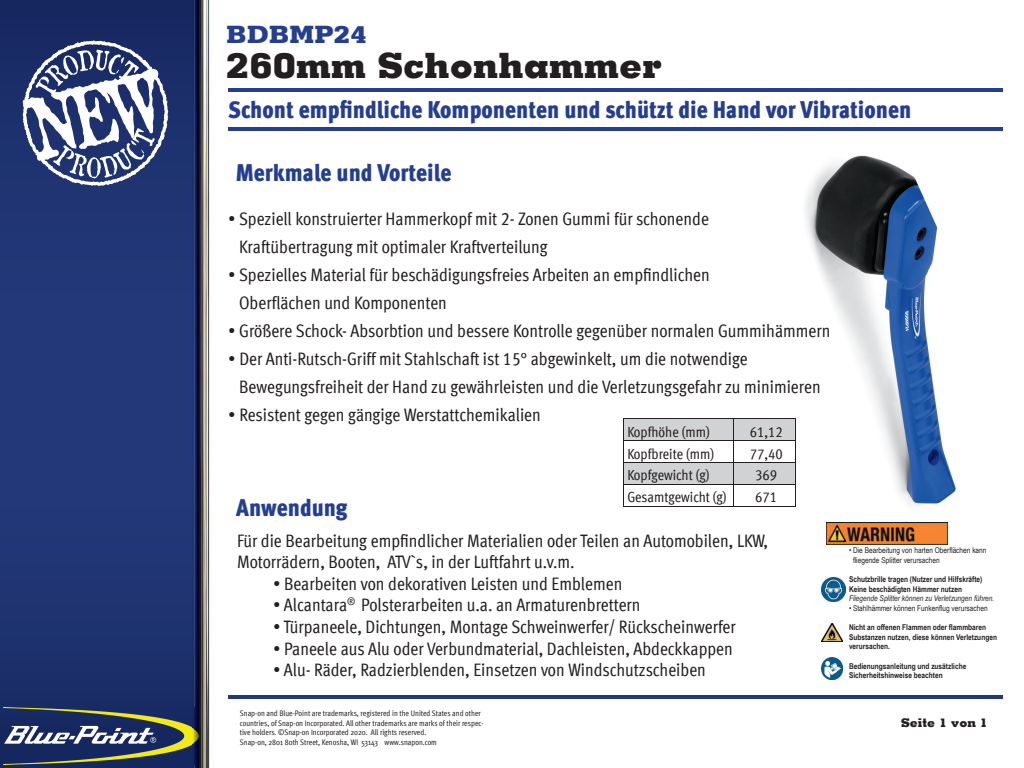
<style>
.page{position:relative;width:1024px;height:768px;background:#fff}
.page>*{position:absolute;margin:0;border:0;box-sizing:border-box;transform-origin:0 0}
.t1{font:800 35px "Memphis LT";color:#231f20}
.t2{font:24px "Meta Cond Black LF";color:#253f8e}
.t3{font:800 24px "Memphis LT";color:#253f8e}
.t4{font:18px/28px "Meta Cond Book LF";color:#231f20}
.t5{font:14.6px "Meta Cond Book LF";color:#231f20}
.t6{font:800 12px "Memphis LT";color:#231f20}
.t7{font:8px/9.6px "Meta Cond";color:#231f20}
.t8{font:700 8px/9.6px "Arial Narrow";color:#231f20}
.t9{font:8px/9.6px "Arial Narrow";color:#231f20}
.t10{font:italic 8px "Arial Narrow";color:#231f20}
</style>
<div class="page">
<svg style="left:0;top:0;width:192px;height:768px;background:#1f3472"></svg>
<img style="left:3px;top:707px;width:189px;height:58px">
<svg style="left:21px;top:39px;width:149px;height:149px"></svg>
<img style="left:192px;top:0;width:2px;height:768px">
<img style="left:194px;top:0;width:16px;height:768px">
<hr style="left:228px;top:695px;width:775px;height:4px;background:#223879">
<hr style="left:228px;top:88px;width:775px;height:4px;background:#253f8e">
<hr style="left:228px;top:127px;width:775px;height:4px;background:#253f8e">
<img style="left:783px;top:155px;width:173px;height:350px">
<svg style="left:623px;top:419px;width:173px;height:87px"></svg>
<hr style="left:623px;top:506px;width:111px;height:1px;background:#231f20">
<hr style="left:734px;top:506px;width:62px;height:1px;background:#231f20">
<img style="left:826px;top:522px;width:122px;height:22px">
<img style="left:821px;top:577px;width:24px;height:24px">
<img style="left:821px;top:623px;width:22px;height:19px">
<img style="left:821px;top:658px;width:22px;height:21px">
<h2 class="t3" style="left:226px;top:19px;width:142px">BDBMP24</h2>
<h1 class="t1" style="left:226px;top:43px;width:437px">260mm Schonhammer</h1>
<h2 class="t2" style="left:228px;top:96px;width:685px">Schont empfindliche Komponenten und schützt die Hand vor Vibrationen</h2>
<h2 class="t2" style="left:236px;top:158px;width:217px">Merkmale und Vorteile</h2>
<p class="t4" style="left:239px;top:205px;width:471px;text-indent:-11px">• Speziell konstruierter Hammerkopf mit 2- Zonen Gummi für schonende<br>Kraftübertragung mit optimaler Kraftverteilung</p>
<p class="t4" style="left:239px;top:261px;width:472px;text-indent:-11px">• Spezielles Material für beschädigungsfreies Arbeiten an empfindlichen<br>Oberflächen und Komponenten</p>
<p class="t4" style="left:228px;top:317px;width:604px">• Größere Schock- Absorbtion und bessere Kontrolle gegenüber normalen Gummihämmern</p>
<p class="t4" style="left:239px;top:345px;width:583px;text-indent:-11px">• Der Anti-Rutsch-Griff mit Stahlschaft ist 15° abgewinkelt , um die notwendige<br>Bewegungsfreiheit der Hand zu gewährleisten und die Verletzungsgefahr zu minimieren</p>
<p class="t4" style="left:228px;top:401px;width:314px">• Resistent gegen gängige Werstattchemikalien</p>
<p class="t5" style="left:627px;top:423px;width:84px">Kopfhöhe (mm)</p>
<p class="t5" style="left:750px;top:423px;width:34px">61,12</p>
<p class="t5" style="left:627px;top:445px;width:88px">Kopfbreite (mm)</p>
<p class="t5" style="left:750px;top:445px;width:34px">77,40</p>
<p class="t5" style="left:627px;top:467px;width:84px">Kopfgewicht (g)</p>
<p class="t5" style="left:755px;top:467px;width:23px">369</p>
<p class="t5" style="left:627px;top:489px;width:101px">Gesamtgewicht (g)</p>
<p class="t5" style="left:755px;top:489px;width:23px">671</p>
<h2 class="t2" style="left:236px;top:493px;width:113px">Anwendung</h2>
<p class="t4" style="left:237px;top:529px;width:533px;line-height:21.6px">Für die Bearbeitung empfindlicher Materialien oder Teilen an Automobilen, LKW,<br>Motorrädern, Booten, ATV`s, in der Luftfahrt u.v.m.</p>
<p class="t4" style="left:273px;top:569px;width:351px">• Bearbeiten von dekorativen Leisten und Emblemen</p>
<p class="t4" style="left:273px;top:591px;width:369px">• Alcantara<sup>®</sup> Polsterarbeiten u.a. an Armaturenbrettern</p>
<p class="t4" style="left:273px;top:613px;width:464px">• Türpaneele, Dichtungen, Montage Schweinwerfer/ Rückscheinwerfer</p>
<p class="t4" style="left:273px;top:634px;width:461px">• Paneele aus Alu oder Verbundmaterial, Dachleisten, Abdeckkappen</p>
<p class="t4" style="left:273px;top:656px;width:434px">• Alu- Räder, Radzierblenden, Einsetzen von Windschutzscheiben</p>
<p class="t9" style="left:853px;top:545px;width:135px;text-indent:-4px">• Die Bearbeitung von harten Oberflächen kann fliegende Splitter verursachen</p>
<p class="t8" style="left:849px;top:574px;width:135px">Schutzbrille tragen (Nutzer und Hilfskräfte)<br>Keine beschädigten Hämmer nutzen</p>
<p class="t10" style="left:849px;top:593px;width:147px">Fliegende Splitter können zu Verletzungen führen.</p>
<p class="t9" style="left:849px;top:603px;width:140px">• Stahlhämmer können Funkenflug verursachen</p>
<p class="t8" style="left:849px;top:622px;width:150px">Nicht an offenen Flammen oder flammbaren<br>Substanzen nutzen, diese können Verletzungen verursachen.</p>
<p class="t8" style="left:849px;top:661px;width:119px">Bedienungsanleitung und zusätzliche<br>Sicherheitshinweise beachten</p>
<p class="t7" style="left:240px;top:708px;width:245px">Snap-on and Blue-Point are trademarks, registered in the United States and other countries, of Snap-on Incorporated. All other trademarks are marks of their respec&shy;tive holders. ©Snap-on Incorporated 2020. All rights reserved.<br>Snap-on, 2801 80th Street, Kenosha, WI 53143 www.snapon.com</p>
<p class="t6" style="left:901px;top:715px;width:88px">Seite 1 von 1</p>
</div>
